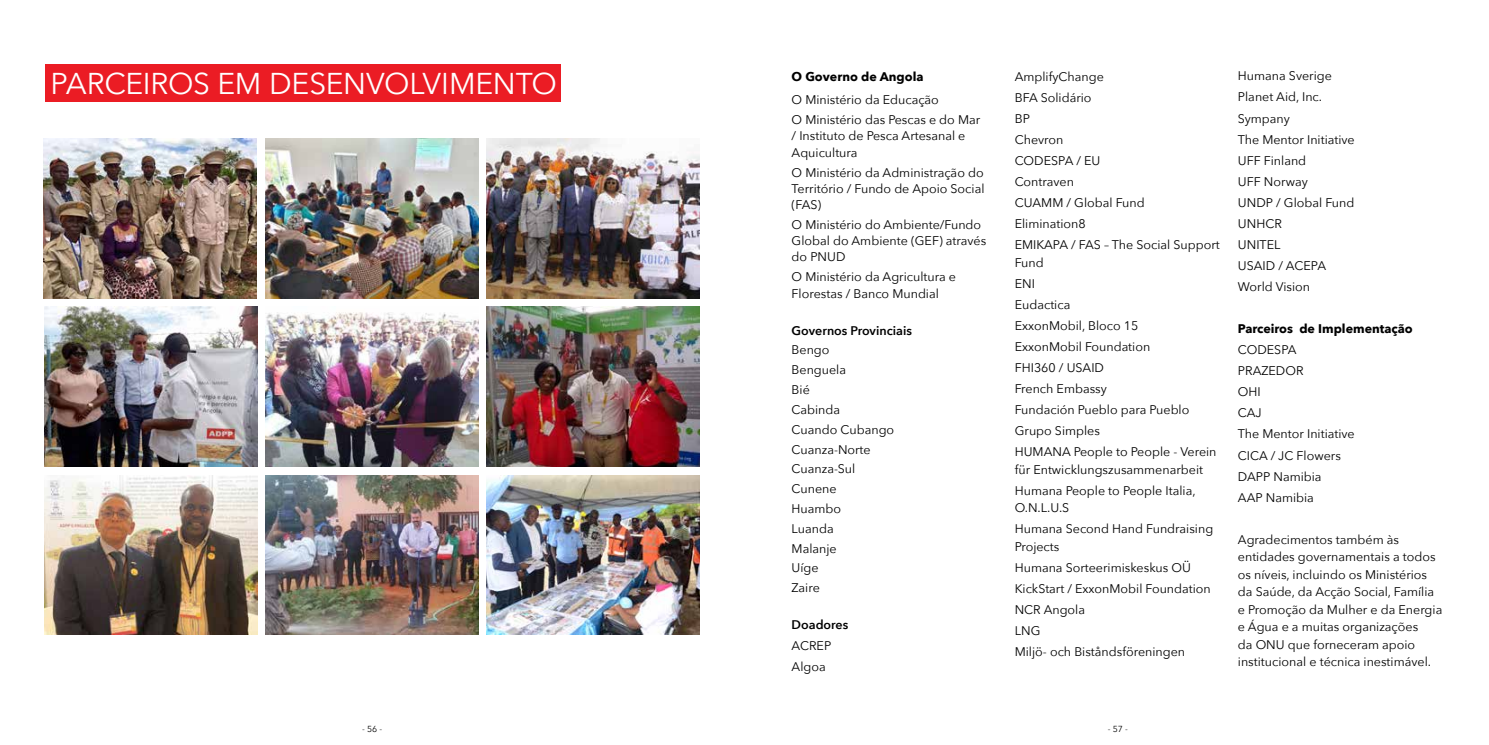
<style>
.page{position:relative;width:1489px;height:745px;background:#fff}
.page>*{position:absolute;margin:0;border:0;box-sizing:border-box;transform-origin:0 0}
.t1{font:30px "Avenir Next";letter-spacing:-.01em;color:#fff}
.t2{font:12.5px/21px "Avenir Next";color:#000}
.t3{font:700 12.5px "Avenir Next";color:#000}
.t4{font:600 12.5px "Avenir Next";color:#000}
.t5{font:8.75px "Avenir Next";color:#000}
</style>
<div class="page">
<div style="left:45px;top:64px;width:516px;height:37px;background:#eb1c24"></div>
<img style="left:44px;top:475px;width:214px;height:159px">
<img style="left:44px;top:306px;width:213px;height:160px">
<img style="left:486px;top:475px;width:213px;height:159px">
<img style="left:265px;top:138px;width:214px;height:160px">
<img style="left:43px;top:138px;width:213px;height:160px">
<img style="left:265px;top:475px;width:214px;height:159px">
<img style="left:486px;top:306px;width:213px;height:160px">
<img style="left:486px;top:138px;width:213px;height:160px">
<img style="left:265px;top:312px;width:214px;height:154px">
<h1 class="t1" style="left:50px;top:58px;width:508px">PARCEIROS EM DESENVOLVIMENTO</h1>
<p class="t3" style="left:791px;top:65px;width:133px">O Governo de Angola</p>
<p class="t2" style="left:791px;top:90px;width:190px;line-height:19.8px">O Ministério da Educação<br>O Ministério das Pescas e do Mar</p>
<p class="t2" style="left:791px;top:127px;width:175px;line-height:16.2px">/ Instituto de Pesca Artesanal e<br>Aquicultura</p>
<p class="t2" style="left:791px;top:163px;width:194px;line-height:16.2px;text-align:justify">O Ministério da Administração do Território / Fundo de Apoio Social (FAS)</p>
<p class="t2" style="left:791px;top:216px;width:196px;line-height:16.2px">O Ministério do Ambiente/Fundo<br>Global do Ambiente (GEF) através do PNUD</p>
<p class="t2" style="left:791px;top:268px;width:166px;line-height:16.2px">O Ministério da Agricultura e<br>Florestas / Banco Mundial</p>
<p class="t4" style="left:791px;top:319px;width:122px">Governos Provinciais</p>
<p class="t2" style="left:791px;top:339px;width:104px;line-height:19.8px">Bengo<br>Benguela<br>Bié<br>Cabinda<br>Cuando Cubango<br>Cuanza-Norte<br>Cuanza-Sul<br>Cunene<br>Huambo<br>Luanda<br>Malanje<br>Uíge<br>Zaire</p>
<p class="t4" style="left:791px;top:614px;width:58px">Doadores</p>
<p class="t2" style="left:791px;top:634px;width:41px">ACREP<br>Algoa</p>
<p class="t2" style="left:1014px;top:65px;width:206px">AmplifyChange<br>BFA Solidário<br>BP<br>Chevron<br>CODESPA / EU<br>Contraven<br>CUAMM / Global Fund<br>Elimination8<br>EMIKAPA / FAS – The Social Support</p>
<p class="t2" style="left:1014px;top:251px;width:203px">Fund<br>ENI<br>Eudactica<br>ExxonMobil, Bloco 15<br>ExxonMobil Foundation<br>FHI360 / USAID<br>French Embassy<br>Fundación Pueblo para Pueblo<br>Grupo Simples<br>HUMANA People to People - Verein</p>
<p class="t2" style="left:1014px;top:458px;width:190px">für Entwicklungszusammenarbeit<br>Humana People to People Italia,</p>
<p class="t2" style="left:1014px;top:496px;width:200px">O.N.L.U.S<br>Humana Second Hand Fundraising</p>
<p class="t2" style="left:1014px;top:535px;width:197px">Projects<br>Humana Sorteerimiskeskus OÜ<br>KickStart / ExxonMobil Foundation<br>NCR Angola<br>LNG<br>Miljö- och Biståndsföreningen</p>
<p class="t2" style="left:1237px;top:65px;width:118px">Humana Sverige<br>Planet Aid, Inc.<br>Sympany<br>The Mentor Initiative<br>UFF Finland<br>UFF Norway<br>UNDP / Global Fund<br>UNHCR<br>UNITEL<br>USAID / ACEPA<br>World Vision</p>
<p class="t3" style="left:1237px;top:318px;width:176px">Parceiros de Implementação</p>
<p class="t2" style="left:1237px;top:338px;width:118px">CODESPA<br>PRAZEDOR<br>OHI<br>CAJ<br>The Mentor Initiative<br>CICA / JC Flowers<br>DAPP Namibia<br>AAP Namibia</p>
<p class="t2" style="left:1237px;top:530px;width:206px;line-height:17.5px">Agradecimentos também às entidades governamentais a todos os níveis, incluindo os Ministérios da Saúde, da Acção Social, Família e Promoção da Mulher e da Energia e Água e a muitas organizações<br>da ONU que forneceram apoio institucional e técnica inestimável.</p>
<p class="t5" style="left:362px;top:720px;width:22px">- 56 -</p>
<p class="t5" style="left:1107px;top:720px;width:22px">- 57 -</p>
</div>
